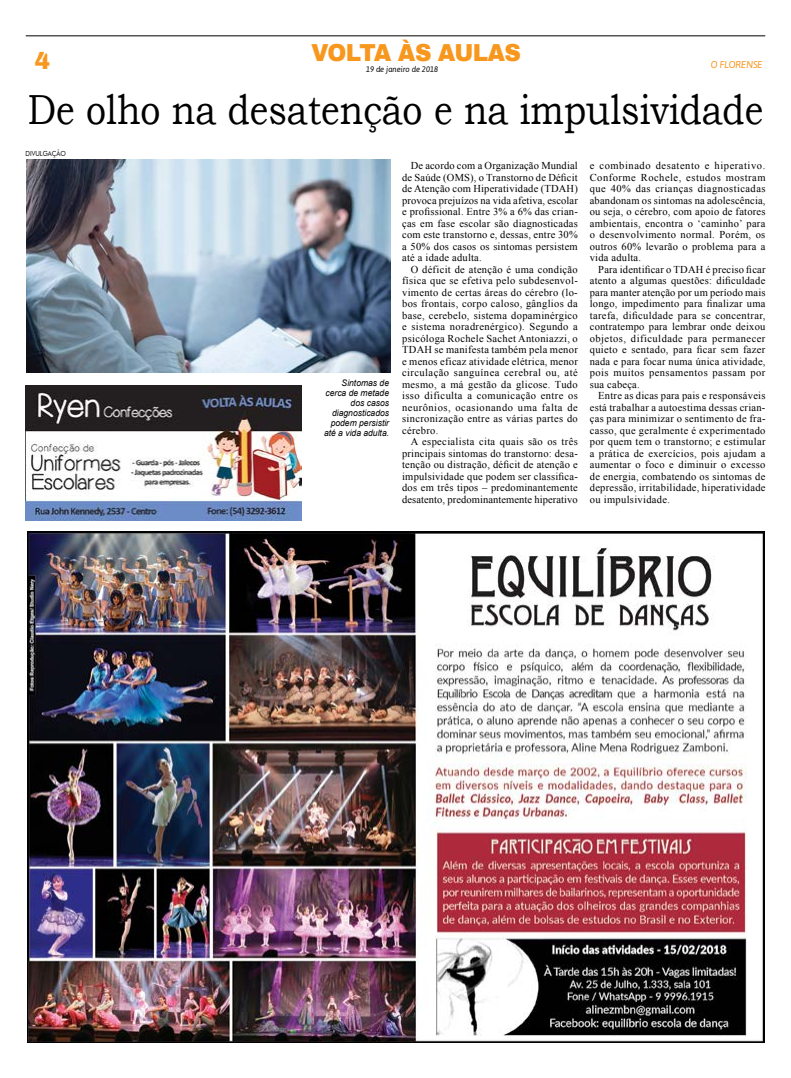
<style>
.page{position:relative;width:791px;height:1078px;background:#fff}
.page>*{position:absolute;margin:0;border:0;box-sizing:border-box;transform-origin:0 0}
.t1{font:42px "Bookman Old Style";color:#000;scale:.85 1}
.t2{font:900 24px "Archivo";letter-spacing:-.025em;color:#f8971d;scale:.95 1}
.t3{font:10.5px/11.5px "Times New Roman";letter-spacing:.02em;color:#000;text-align:justify}
.t4{font:italic 10px "Asap";color:#f8971d;scale:.95 1}
.t5{font:italic 9px/10px "Arial";color:#000;text-align:right;scale:.95 1}
.t6{font:italic 8px "Asap";color:#000;scale:.95 1}
.t7{font:7px "Futura BT";color:#000;scale:.9 1}
</style>
<div class="page">
<hr style="left:26px;top:36px;width:739px;height:1px;background:#000">
<img style="left:26px;top:159px;width:364px;height:213px">
<img style="left:27px;top:531px;width:737px;height:510px">
<img style="left:26px;top:385px;width:275px;height:135px">
<h2 class="t2" style="left:311px;top:38px;width:223px">VOLTA ÀS AULAS</h2>
<p class="t6" style="left:366px;top:64px;width:77px">19 de janeiro de 2018</p>
<h2 class="t2" style="left:35px;top:46px;width:18px">4</h2>
<p class="t4" style="left:711px;top:58px;width:51px">o florense</p>
<h1 class="t1" style="left:28px;top:82px;width:867px">De olho na desatenção e na impulsividade</h1>
<p class="t7" style="left:26px;top:150px;width:46px">DIVULGAÇÃO</p>
<p class="t5" style="left:324px;top:378px;width:70px">Sintomas de cerca de metade dos casos diagnosticados podem persistir até a vida adulta.</p>
<p class="t3" style="left:402px;top:160px;width:177px;text-indent:9px">De acordo com a Organização Mundial de Saúde (OMS), o Transtorno de Déficit de Atenção com Hiperatividade (TDAH) provoca prejuízos na vida afetiva, escolar e profissional. Entre 3% a 6% das crian&shy;ças em fase escolar são diagnosticadas com este transtorno e, dessas, entre 30% a 50% dos casos os sintomas persistem até a idade adulta.</p>
<p class="t3" style="left:402px;top:263px;width:177px;text-indent:9px">O déficit de atenção é uma condição física que se efetiva pelo subdesenvol&shy;vimento de certas áreas do cérebro (lo&shy;bos frontais, corpo caloso, gânglios da base, cerebelo, sistema dopaminérgico e sistema noradrenérgico). Segundo a psicóloga Rochele Sachet Antoniazzi, o TDAH se manifesta também pela menor e menos eficaz atividade elétrica, menor circulação sanguínea cerebral ou, até mesmo, a má gestão da glicose. Tudo isso dificulta a comunicação entre os neurônios, ocasionando uma falta de sincronização entre as várias partes do cérebro.</p>
<p class="t3" style="left:402px;top:436px;width:177px;text-indent:9px">A especialista cita quais são os três principais sintomas do transtorno: desa&shy;tenção ou distração, déficit de atenção e impulsividade que podem ser classifica&shy;dos em três tipos – predominantemente desatento, predominantemente hiperativo</p>
<p class="t3" style="left:590px;top:160px;width:177px">e combinado desatento e hiperativo.<br>Conforme Rochele, estudos mostram que 40% das crianças diagnosticadas abandonam os sintomas na adolescência, ou seja, o cérebro, com apoio de fatores ambientais, encontra o ‘caminho’ para o desenvolvimento normal. Porém, os outros 60% levarão o problema para a vida adulta.</p>
<p class="t3" style="left:590px;top:263px;width:177px;text-indent:9px">Para identificar o TDAH é preciso ficar atento a algumas questões: dificuldade para manter atenção por um período mais longo, impedimento para finalizar uma tarefa, dificuldade para se concentrar, contratempo para lembrar onde deixou objetos, dificuldade para permanecer quieto e sentado, para ficar sem fazer nada e para focar numa única atividade, pois muitos pensamentos passam por sua cabeça.</p>
<p class="t3" style="left:590px;top:390px;width:177px;text-indent:9px">Entre as dicas para pais e responsáveis está trabalhar a autoestima dessas crian&shy;ças para minimizar o sentimento de fra&shy;casso, que geralmente é experimentado por quem tem o transtorno; e estimular a prática de exercícios, pois ajudam a aumentar o foco e diminuir o excesso de energia, combatendo os sintomas de depressão, irritabilidade, hiperatividade ou impulsividade.</p>
</div>
